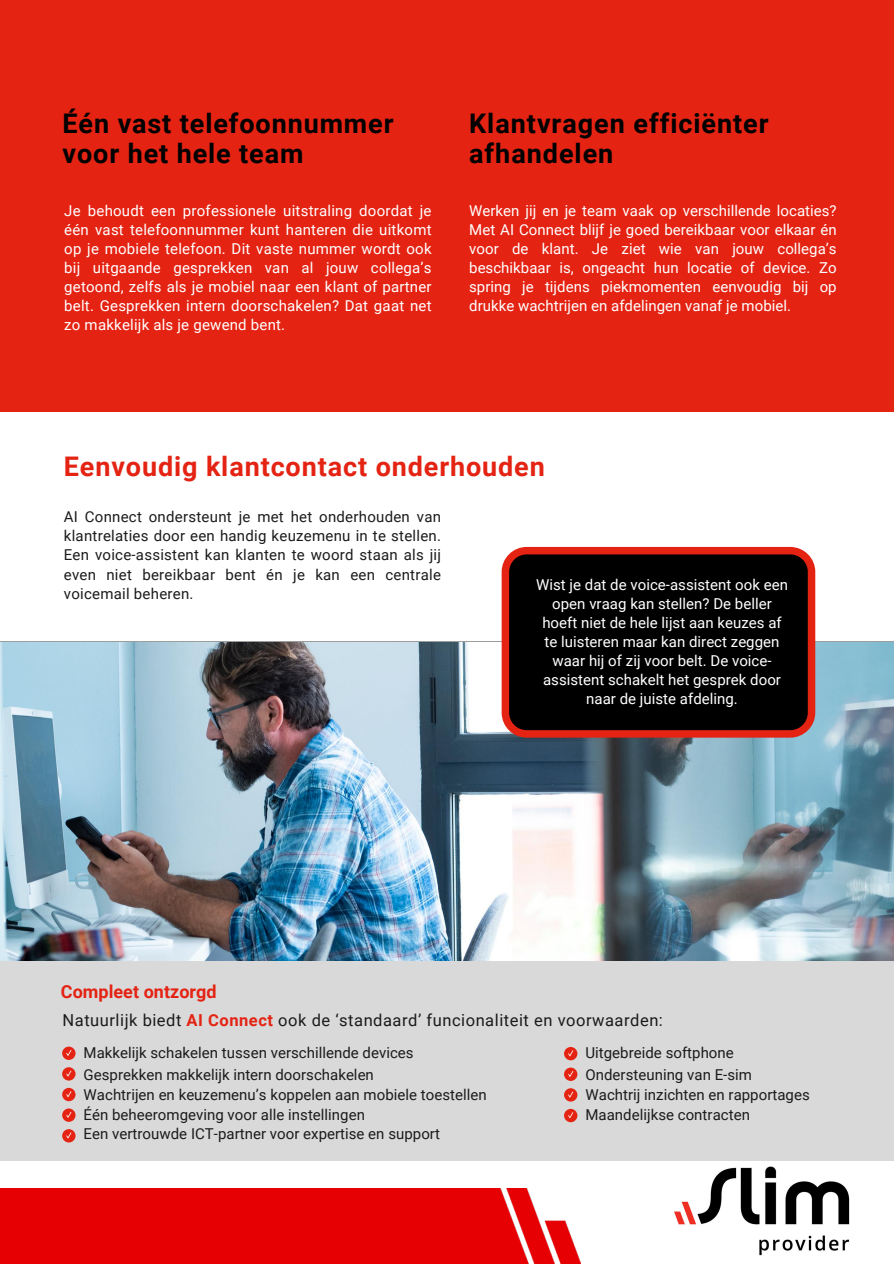
<style>
.page{position:relative;width:894px;height:1264px;background:#fff}
.page>*{position:absolute;margin:0;border:0;box-sizing:border-box;transform-origin:0 0}
.t1{font:700 27px/29.2px "Roboto";letter-spacing:.035em;color:#000}
.t2{font:700 27px "Roboto";letter-spacing:.03em;color:#e42313}
.t3{font:700 18px "Roboto";letter-spacing:.005em;color:#e42313}
.t4{font:16.5px "Roboto";letter-spacing:.035em;color:#1b1b1b}
.t5{font:15px/19.2px "Roboto";letter-spacing:.005em;color:#fff;text-align:justify}
.t6{font:15px/19.2px "Roboto";letter-spacing:.005em;color:#1b1b1b;text-align:justify}
.s1{font-weight:700;color:#e42313}
</style>
<div class="page">
<div style="left:0;top:947px;width:893px;height:227px;background:#d9d9d9"></div>
<div style="left:62px;top:1046px;width:13px;height:13px;background:#e42313;border-radius:50%"></div>
<div style="left:62px;top:1108px;width:13px;height:13px;background:#e42313;border-radius:50%"></div>
<div style="left:564px;top:1067px;width:13px;height:13px;background:#e42313;border-radius:50%"></div>
<div style="left:62px;top:1067px;width:13px;height:13px;background:#e42313;border-radius:50%"></div>
<div style="left:62px;top:1129px;width:13px;height:13px;background:#e42313;border-radius:50%"></div>
<div style="left:564px;top:1088px;width:13px;height:13px;background:#e42313;border-radius:50%"></div>
<div style="left:62px;top:1087px;width:13px;height:14px;background:#e42313;border-radius:50%"></div>
<div style="left:564px;top:1046px;width:13px;height:14px;background:#e42313;border-radius:50%"></div>
<div style="left:564px;top:1108px;width:13px;height:14px;background:#e42313;border-radius:50%"></div>
<svg style="left:66px;top:1050px;width:5px;height:5px"></svg>
<svg style="left:66px;top:1112px;width:5px;height:5px"></svg>
<svg style="left:568px;top:1071px;width:5px;height:5px"></svg>
<svg style="left:66px;top:1070px;width:5px;height:6px"></svg>
<svg style="left:66px;top:1132px;width:5px;height:6px"></svg>
<svg style="left:568px;top:1091px;width:5px;height:6px"></svg>
<svg style="left:66px;top:1091px;width:5px;height:6px"></svg>
<svg style="left:568px;top:1050px;width:5px;height:6px"></svg>
<svg style="left:568px;top:1112px;width:5px;height:6px"></svg>
<img style="left:0;top:642px;width:893px;height:318px">
<div style="left:0;top:0;width:893px;height:412px;background:#e42313"></div>
<svg style="left:501px;top:547px;width:314px;height:190px;background:#1b0605"></svg>
<div style="left:0;top:1188px;width:580px;height:75px;background:#e60004"></div>
<div style="left:0;top:1160px;width:893px;height:27px;background:#fff"></div>
<img style="left:674px;top:1166px;width:176px;height:90px">
<p class="t1" style="left:63px;top:109px;width:332px">Één vast telefoonnummer voor het hele team</p>
<p class="t1" style="left:469px;top:109px;width:301px">Klantvragen efficiënter afhandelen</p>
<h1 class="t5" style="left:64px;top:201px;width:368px">Je behoudt een professionele uitstraling doordat je één vast telefoonnummer kunt hanteren die uitkomt op je mobiele telefoon. Dit vaste nummer wordt ook bij uitgaande gesprekken van al jouw collega’s getoond, zelfs als je mobiel naar een klant of partner belt. Gesprekken intern doorschakelen? Dat gaat net zo makkelijk als je gewend bent.</h1>
<p class="t5" style="left:469px;top:201px;width:369px">Werken jij en je team vaak op verschillende locaties?<br>Met AI Connect blijf je goed bereikbaar voor elkaar én voor de klant. Je ziet wie van jouw collega’s beschikbaar is, ongeacht hun locatie of device. Zo spring je tijdens piekmomenten eenvoudig bij op drukke wachtrijen en afdelingen vanaf je mobiel.</p>
<p class="t2" style="left:64px;top:451px;width:482px">Eenvoudig klantcontact onderhouden</p>
<p class="t6" style="left:64px;top:507px;width:378px">AI Connect ondersteunt je met het onderhouden van klantrelaties door een handig keuzemenu in te stellen.<br>Een voice-assistent kan klanten te woord staan als jij even niet bereikbaar bent én je kan een centrale voicemail beheren.</p>
<p class="t5" style="left:536px;top:575px;width:253px;text-align:center">Wist je dat de voice-assistent ook een open vraag kan stellen? De beller hoeft niet de hele lijst aan keuzes af te luisteren maar kan direct zeggen waar hij of zij voor belt. De voice&shy;assistent schakelt het gesprek door naar de juiste afdeling.</p>
<p class="t3" style="left:61px;top:981px;width:157px">Compleet ontzorgd</p>
<p class="t4" style="left:63px;top:1010px;width:601px">Natuurlijk biedt <span class="s1">AI Connect</span> ook de ‘standaard’ funcionaliteit en voorwaarden:</p>
<p class="t6" style="left:585px;top:1043px;width:150px">Uitgebreide softphone</p>
<p class="t6" style="left:585px;top:1064px;width:168px">Ondersteuning van E-sim</p>
<p class="t6" style="left:585px;top:1085px;width:226px">Wachtrij inzichten en rapportages</p>
<p class="t6" style="left:585px;top:1105px;width:166px">Maandelijkse contracten</p>
<p class="t6" style="left:84px;top:1043px;width:331px">Makkelijk schakelen tussen verschillende devices</p>
<p class="t6" style="left:84px;top:1064px;width:292px">Gesprekken makkelijk intern doorschakelen</p>
<h3 class="t6" style="left:84px;top:1085px;width:404px">Wachtrijen en keuzemenu’s koppelen aan mobiele toestellen</h3>
<p class="t6" style="left:84px;top:1105px;width:283px">Één beheeromgeving voor alle instellingen</p>
<p class="t6" style="left:84px;top:1124px;width:358px">Een vertrouwde ICT-partner voor expertise en support</p>
</div>
